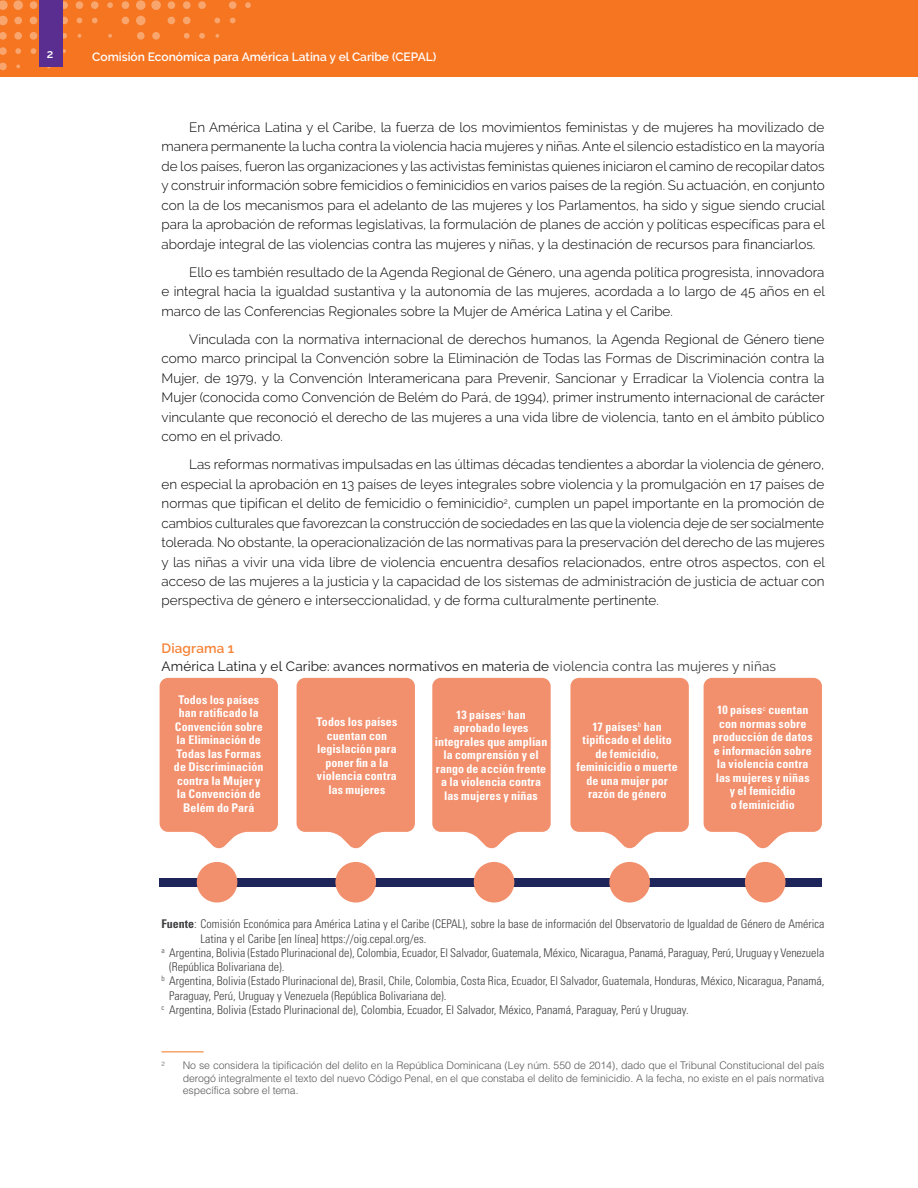
<style>
.page{position:relative;width:918px;height:1188px;background:#fff}
.page>*{position:absolute;margin:0;border:0;box-sizing:border-box;transform-origin:0 0}
.t1{font:300 13.5px/19.5px "Raleway";color:#000;text-align:justify}
.t2{font:13.5px/18px "Raleway";letter-spacing:.01em;color:#1a1a1a}
.t3{font:300 condensed 12px "Univers LT Std";color:#414042}
.t4{font:700 condensed 12px/13.5px "Univers LT Std";letter-spacing:.005em;color:#fff;text-align:center}
.t5{font:600 12px "Raleway";color:#fff}
.t6{font:300 10.5px/12.6px "Helvetica LT Std";letter-spacing:-.01em;color:#58595b;text-align:justify}
.t7{font:300 6.15px "Helvetica LT Std";color:#58595b}
.s1{font-weight:600;color:#f68337}
.s2{color:#414042}
.s3{font-weight:700}
</style>
<div class="page">
<div style="left:0;top:0;width:918px;height:77px;background:#f57521"></div>
<svg style="left:108px;top:34px;width:4px;height:4px"></svg>
<svg style="left:107px;top:2px;width:6px;height:6px"></svg>
<svg style="left:92px;top:18px;width:6px;height:5px"></svg>
<svg style="left:91px;top:1px;width:8px;height:8px"></svg>
<svg style="left:78px;top:34px;width:3px;height:4px"></svg>
<svg style="left:77px;top:18px;width:5px;height:5px"></svg>
<div style="left:76px;top:1px;width:7px;height:8px;background:#f8a56e;border-radius:50%"></div>
<svg style="left:63px;top:49px;width:3px;height:4px"></svg>
<svg style="left:63px;top:33px;width:4px;height:6px"></svg>
<div style="left:60px;top:17px;width:8px;height:7px;background:#f8a56e;border-radius:50%"></div>
<div style="left:60px;top:1px;width:8px;height:8px;background:#f8a56e;border-radius:50%"></div>
<svg style="left:31px;top:48px;width:5px;height:6px"></svg>
<div style="left:30px;top:32px;width:7px;height:8px;background:#f8a56e;border-radius:50%"></div>
<div style="left:30px;top:17px;width:7px;height:7px;background:#f8a56e;border-radius:50%"></div>
<div style="left:30px;top:1px;width:7px;height:8px;background:#f8a56e;border-radius:50%"></div>
<svg style="left:16px;top:65px;width:4px;height:3px"></svg>
<svg style="left:15px;top:48px;width:6px;height:6px"></svg>
<svg style="left:14px;top:32px;width:8px;height:8px"></svg>
<div style="left:14px;top:17px;width:8px;height:7px;background:#f8a56e;border-radius:50%"></div>
<svg style="left:13px;top:0;width:10px;height:10px"></svg>
<svg style="left:0;top:63px;width:7px;height:7px"></svg>
<svg style="left:0;top:47px;width:7px;height:8px"></svg>
<svg style="left:0;top:32px;width:7px;height:8px"></svg>
<svg style="left:0;top:16px;width:8px;height:9px"></svg>
<svg style="left:0;top:0;width:8px;height:10px"></svg>
<svg style="left:245px;top:2px;width:6px;height:6px"></svg>
<svg style="left:230px;top:18px;width:6px;height:5px"></svg>
<div style="left:229px;top:1px;width:8px;height:8px;background:#f8a56e;border-radius:50%"></div>
<svg style="left:215px;top:34px;width:4px;height:4px"></svg>
<svg style="left:214px;top:18px;width:6px;height:5px"></svg>
<svg style="left:199px;top:33px;width:6px;height:6px"></svg>
<div style="left:198px;top:1px;width:8px;height:8px;background:#f8a56e;border-radius:50%"></div>
<svg style="left:184px;top:33px;width:6px;height:6px"></svg>
<div style="left:183px;top:17px;width:8px;height:7px;background:#f8a56e;border-radius:50%"></div>
<div style="left:183px;top:1px;width:8px;height:8px;background:#f8a56e;border-radius:50%"></div>
<div style="left:168px;top:17px;width:7px;height:7px;background:#f8a56e;border-radius:50%"></div>
<div style="left:168px;top:1px;width:7px;height:8px;background:#f8a56e;border-radius:50%"></div>
<div style="left:152px;top:32px;width:8px;height:8px;background:#f8a56e;border-radius:50%"></div>
<svg style="left:151px;top:0;width:10px;height:10px"></svg>
<svg style="left:137px;top:32px;width:8px;height:8px"></svg>
<svg style="left:136px;top:16px;width:10px;height:9px"></svg>
<svg style="left:136px;top:0;width:10px;height:10px"></svg>
<div style="left:122px;top:17px;width:7px;height:7px;background:#f8a56e;border-radius:50%"></div>
<div style="left:122px;top:1px;width:7px;height:8px;background:#f8a56e;border-radius:50%"></div>
<div style="left:39px;top:0;width:24px;height:67px;background:#5a2e91"></div>
<div style="left:160px;top:878px;width:662px;height:9px;background:#1e255a"></div>
<svg style="left:160px;top:678px;width:118px;height:171px;background:#f39878"></svg>
<svg style="left:297px;top:678px;width:118px;height:171px;background:#f39878"></svg>
<svg style="left:432px;top:678px;width:119px;height:171px;background:#f39979"></svg>
<svg style="left:570px;top:678px;width:119px;height:171px;background:#f39879"></svg>
<svg style="left:704px;top:678px;width:118px;height:171px;background:#f39878"></svg>
<div style="left:197px;top:862px;width:40px;height:41px;background:#f28f6c;border-radius:50%"></div>
<div style="left:335px;top:862px;width:41px;height:41px;background:#f28f6c;border-radius:50%"></div>
<div style="left:474px;top:862px;width:40px;height:41px;background:#f28f6c;border-radius:50%"></div>
<div style="left:609px;top:862px;width:41px;height:41px;background:#f28f6c;border-radius:50%"></div>
<div style="left:745px;top:862px;width:41px;height:41px;background:#f28f6c;border-radius:50%"></div>
<hr style="left:162px;top:1051px;width:42px;height:1px;background:#f57521">
<p class="t5" style="left:47px;top:47px;width:8px">2</p>
<p class="t5" style="left:92px;top:50px;width:346px">Comisión Económica para América Latina y el Caribe (CEPAL)</p>
<p class="t1" style="left:162px;top:117px;width:665px;text-indent:28px">En América Latina y el Caribe, la fuerza de los movimientos feministas y de mujeres ha movilizado de manera permanente la lucha contra la violencia hacia mujeres y niñas. Ante el silencio estadístico en la mayoría de los países, fueron las organizaciones y las activistas feministas quienes iniciaron el camino de recopilar datos y construir información sobre femicidios o feminicidios en varios países de la región. Su actuación, en conjunto con la de los mecanismos para el adelanto de las mujeres y los Parlamentos, ha sido y sigue siendo crucial para la aprobación de reformas legislativas, la formulación de planes de acción y políticas específicas para el abordaje integral de las violencias contra las mujeres y niñas, y la destinación de recursos para financiarlos.</p>
<p class="t1" style="left:162px;top:262px;width:665px;text-indent:28px">Ello es también resultado de la Agenda Regional de Género, una agenda política progresista, innovadora e integral hacia la igualdad sustantiva y la autonomía de las mujeres, acordada a lo largo de 45 años en el marco de las Conferencias Regionales sobre la Mujer de América Latina y el Caribe.</p>
<p class="t1" style="left:162px;top:329px;width:665px;text-indent:28px">Vinculada con la normativa internacional de derechos humanos, la Agenda Regional de Género tiene como marco principal la Convención sobre la Eliminación de Todas las Formas de Discriminación contra la Mujer, de 1979, y la Convención Interamericana para Prevenir, Sancionar y Erradicar la Violencia contra la Mujer (conocida como Convención de Belém do Pará, de 1994), primer instrumento internacional de carácter vinculante que reconoció el derecho de las mujeres a una vida libre de violencia, tanto en el ámbito público como en el privado.</p>
<p class="t1" style="left:162px;top:455px;width:665px;text-indent:28px">Las reformas normativas impulsadas en las últimas décadas tendientes a abordar la violencia de género, en especial la aprobación en 13 países de leyes integrales sobre violencia y la promulgación en 17 países de normas que tipifican el delito de femicidio o feminicidio<sup>2</sup>, cumplen un papel importante en la promoción de cambios culturales que favorezcan la construcción de sociedades en las que la violencia deje de ser socialmente tolerada. No obstante, la operacionalización de las normativas para la preservación del derecho de las mujeres y las niñas a vivir una vida libre de violencia encuentra desafíos relacionados, entre otros aspectos, con el acceso de las mujeres a la justicia y la capacidad de los sistemas de administración de justicia de actuar con perspectiva de género e interseccionalidad, y de forma culturalmente pertinente.</p>
<p class="t2" style="left:162px;top:639px;width:616px"><span class="s1">Diagrama 1<br></span>América Latina y el Caribe: avances normativos en materia de <span class="s2">violencia contra las mujeres y niñas</span></p>
<p class="t4" style="left:174px;top:693px;width:91px">Todos los países han ratificado la<br>Convención sobre la Eliminación de<br>Todas las Formas de Discriminación contra la Mujer y la Convención de<br>Belém do Pará</p>
<p class="t4" style="left:713px;top:703px;width:101px">10 países<sup>c</sup> cuentan con normas sobre producción de datos e información sobre la violencia contra las mujeres y niñas y el femicidio<br>o feminicidio</p>
<p class="t4" style="left:316px;top:715px;width:82px">Todos los países cuentan con legislación para poner fin a la violencia contra las mujeres</p>
<p class="t4" style="left:435px;top:708px;width:114px">13 países<sup>a</sup> han aprobado leyes integrales que amplían la comprensión y el rango de acción frente a la violencia contra las mujeres y niñas</p>
<p class="t4" style="left:577px;top:720px;width:103px">17 países<sup>b</sup> han tipificado el delito de femicidio, feminicidio o muerte de una mujer por razón de género</p>
<p class="t3" style="left:162px;top:917px;width:664px"><span class="s3">Fuente</span>: Comisión Económica para América Latina y el Caribe (CEPAL), sobre la base de información del Observatorio de Igualdad de Género de América</p>
<p class="t3" style="left:201px;top:931px;width:227px">Latina y el Caribe [en línea] https://oig.cepal.org/es.</p>
<p class="t3" style="left:162px;top:945px;width:664px"><sup>a</sup> Argentina, Bolivia (Estado Plurinacional de), Colombia, Ecuador, El Salvador, Guatemala, México, Nicaragua, Panamá, Paraguay, Perú, Uruguay y Venezuela</p>
<p class="t3" style="left:169px;top:960px;width:117px">(República Bolivariana de).</p>
<p class="t3" style="left:162px;top:974px;width:664px"><sup>b</sup> Argentina, Bolivia (Estado Plurinacional de), Brasil, Chile, Colombia, Costa Rica, Ecuador, El Salvador, Guatemala, Honduras, México, Nicaragua, Panamá,</p>
<p class="t3" style="left:169px;top:988px;width:279px">Paraguay, Perú, Uruguay y Venezuela (República Bolivariana de).</p>
<p class="t3" style="left:162px;top:1002px;width:529px"><sup>c</sup> Argentina, Bolivia (Estado Plurinacional de), Colombia, Ecuador, El Salvador, México, Panamá, Paraguay, Perú y Uruguay.</p>
<p class="t7" style="left:162px;top:1060px;width:5px">2</p>
<p class="t6" style="left:183px;top:1059px;width:643px">No se considera la tipificación del delito en la República Dominicana (Ley núm. 550 de 2014), dado que el Tribunal Constitucional del país derogó integralmente el texto del nuevo Código Penal, en el que constaba el delito de feminicidio. A la fecha, no existe en el país normativa específica sobre el tema.</p>
</div>
